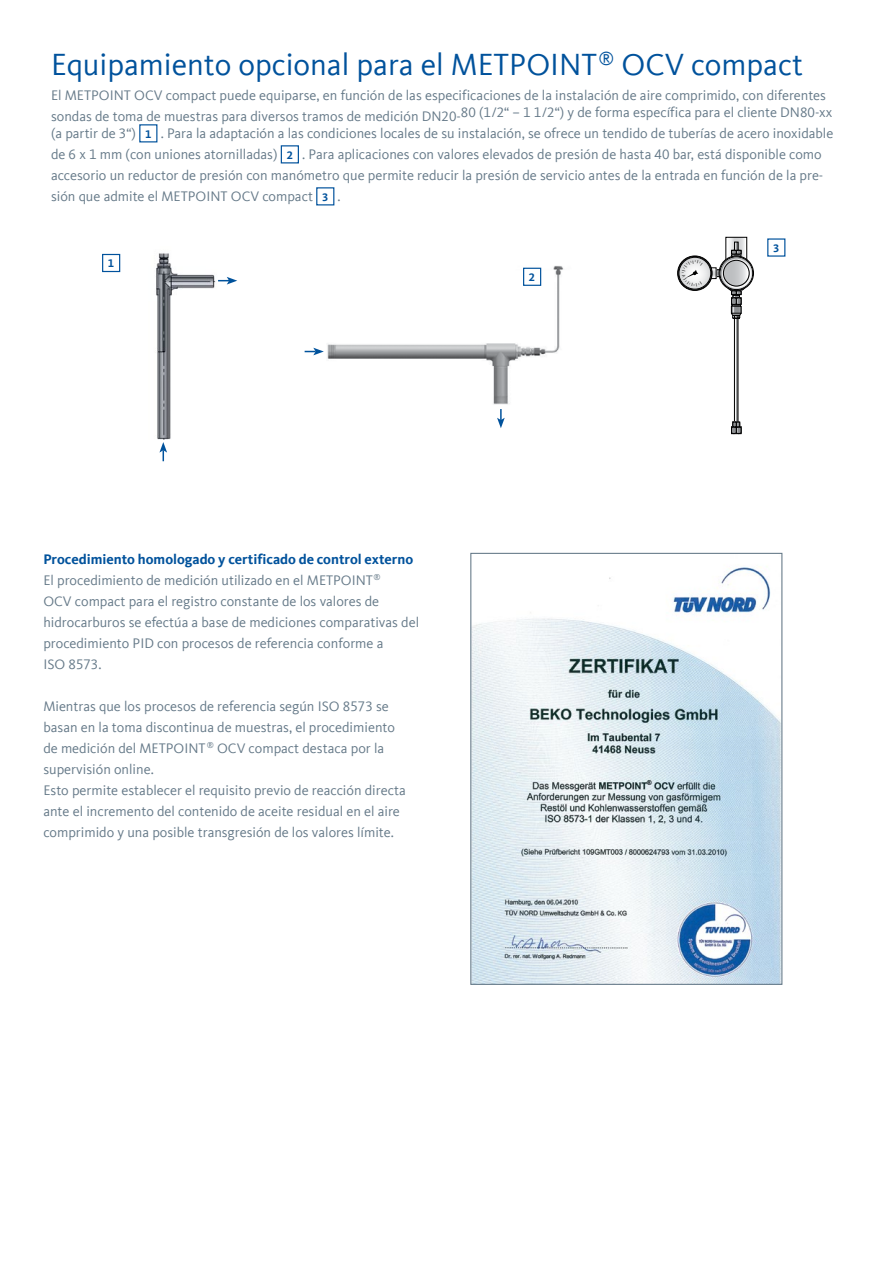
<style>
.page{position:relative;width:893px;height:1263px;background:#fff}
.page>*{position:absolute;margin:0;border:0;box-sizing:border-box;transform-origin:0 0}
.t1{font:31.5px "Kievit Offc Pro";color:#00529c}
.t2{font:14.25px/21px "Kievit Offc Pro";color:#657988}
.t3{font:700 11.4px "Kievit Offc Pro";color:#00529c}
.s1{font-weight:700;font-size:11.4px;color:#00529c}
.s2{font-weight:700;color:#00529c}
</style>
<div class="page">
<div style="left:281px;top:145px;width:18px;height:18px;border:1px solid #00529c"></div>
<div style="left:316px;top:187px;width:18px;height:18px;border:1px solid #00529c"></div>
<img style="left:327px;top:266px;width:237px;height:139px">
<svg style="left:497px;top:409px;width:8px;height:19px"></svg>
<svg style="left:305px;top:348px;width:19px;height:7px"></svg>
<img style="left:102px;top:253px;width:126px;height:186px">
<svg style="left:159px;top:442px;width:8px;height:19px"></svg>
<svg style="left:218px;top:277px;width:19px;height:7px"></svg>
<svg style="left:728px;top:239px;width:17px;height:19px"></svg>
<div style="left:726px;top:237px;width:21px;height:28px;border:1px solid #000"></div>
<div style="left:734px;top:242px;width:4px;height:23px;border:1px solid #000"></div>
<svg style="left:712px;top:268px;width:8px;height:11px"></svg>
<div style="left:709px;top:268px;width:7px;height:11px;border:1px solid #000"></div>
<svg style="left:678px;top:256px;width:34px;height:34px"></svg>
<div style="left:678px;top:256px;width:34px;height:34px;border:1px solid #000;border-radius:50%"></div>
<svg style="left:727px;top:288px;width:17px;height:146px"></svg>
<svg style="left:731px;top:250px;width:10px;height:6px"></svg>
<svg style="left:719px;top:256px;width:34px;height:34px"></svg>
<div style="left:719px;top:256px;width:35px;height:34px;border:1px solid #000;border-radius:50%"></div>
<svg style="left:720px;top:257px;width:33px;height:33px"></svg>
<div style="left:720px;top:257px;width:33px;height:33px;border:1px solid #000;border-radius:50%"></div>
<svg style="left:721px;top:258px;width:31px;height:31px"></svg>
<svg style="left:723px;top:260px;width:26px;height:26px"></svg>
<div style="left:723px;top:260px;width:26px;height:26px;border:1px solid #000;border-radius:50%"></div>
<svg style="left:679px;top:257px;width:32px;height:32px"></svg>
<div style="left:679px;top:257px;width:32px;height:32px;border:1px solid #000;border-radius:50%"></div>
<div style="left:103px;top:254px;width:17px;height:17px;background:#fff"></div>
<div style="left:102px;top:254px;width:18px;height:18px;border:1px solid #00529c"></div>
<div style="left:524px;top:268px;width:17px;height:17px;background:#fff"></div>
<div style="left:523px;top:268px;width:18px;height:18px;border:1px solid #00529c"></div>
<img style="left:472px;top:566px;width:308px;height:417px">
<div style="left:470px;top:553px;width:312px;height:432px;border:1px solid #657988"></div>
<svg style="left:682px;top:260px;width:21px;height:26px"></svg>
<h1 class="t1" style="left:51px;top:46px;width:754px">Equipamiento opcional para el METPOINT<sup>®</sup> OCV compact</h1>
<p class="t2" style="left:51px;top:85px;width:783px">El METPOINT OCV compact puede equiparse, en función de las especificaciones de la instalación de aire comprimido, con diferentes sondas de toma de muestras para diversos tramos de medición DN20-80 (1/2“ – 1 1/2“) y de forma específica para el cliente DN80-xx</p>
<p class="t2" style="left:51px;top:123px;width:784px">(a partir de 3“) <span class="s1">1</span> . Para la adaptación a las condiciones locales de su instalación, se ofrece un tendido de tuberías de acero inoxidable de 6 x 1 mm (con uniones atornilladas) <span class="s1">2</span> . Para aplicaciones con valores elevados de presión de hasta 40 bar, está disponible como accesorio un reductor de presión con manómetro que permite reducir la presión de servicio antes de la entrada en función de la pre&shy;sión que admite el METPOINT OCV compact <span class="s1">3</span> .</p>
<p class="t3" style="left:108px;top:257px;width:8px">1</p>
<p class="t2" style="left:43px;top:548px;width:377px"><span class="s2">Procedimiento homologado y certificado de control externo </span>El procedimiento de medición utilizado en el METPOINT<sup>®<br></sup>OCV compact para el registro constante de los valores de hidrocarburos se efectúa a base de mediciones comparativas del procedimiento PID con procesos de referencia conforme a<br>ISO 8573.</p>
<p class="t2" style="left:43px;top:695px;width:364px">Mientras que los procesos de referencia según ISO 8573 se basan en la toma discontinua de muestras, el procedimiento de medición del METPOINT <sup>®</sup> OCV compact destaca por la supervisión online.<br>Esto permite establecer el requisito previo de reacción directa ante el incremento del contenido de aceite residual en el aire comprimido y una posible transgresión de los valores límite.</p>
<p class="t3" style="left:529px;top:270px;width:8px">2</p>
<p class="t3" style="left:773px;top:241px;width:8px">3</p>
</div>
